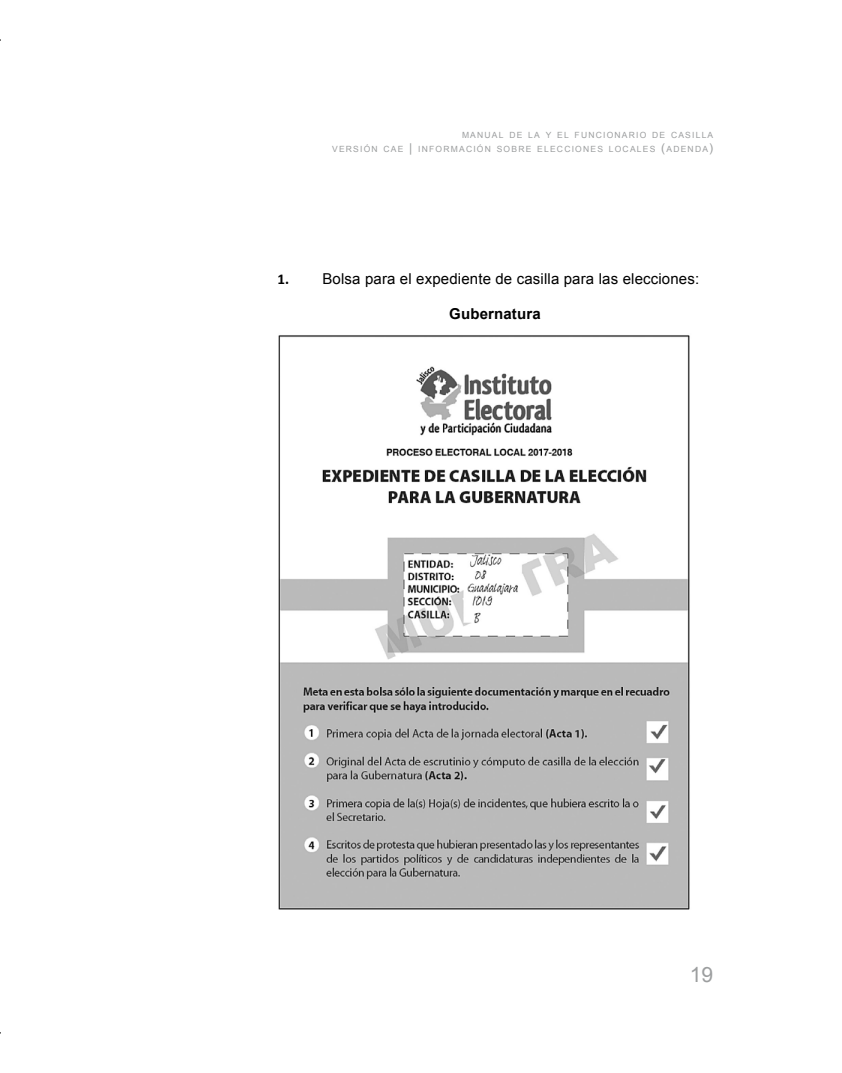
<style>
.page{position:relative;width:842px;height:1073px;background:#fff}
.page>*{position:absolute;margin:0;border:0;box-sizing:border-box;transform-origin:0 0}
.t1{font:21.12px "Arial";color:#9c9e9f}
.t2{font:15px "Arial";letter-spacing:.01em;color:#000}
.t3{font:700 15px "Arial";letter-spacing:.01em;color:#000}
.t4{font:8.5px/14.4px "Arial";letter-spacing:.145em;color:#9c9e9f;text-align:right}
.s1{font-size:12.12px}
.s2{font-family:"Calibri";font-weight:700}
</style>
<div class="page">
<img style="left:278px;top:335px;width:412px;height:575px">
<p class="t4" style="left:332px;top:127px;width:383px">MANUAL DE LA Y EL FUNCIONARIO DE CASILLA<br>VERSIÓN CAE <span class="s1">|</span> INFORMACIÓN SOBRE ELECCIONES LOCALES <span class="s1">(</span>ADENDA<span class="s1">)</span></p>
<h2 class="t2" style="left:277px;top:270px;width:423px"><span class="s2">1.</span> Bolsa para el expediente de casilla para las elecciones:</h2>
<h2 class="t3" style="left:449px;top:305px;width:93px">Gubernatura</h2>
<h1 class="t1" style="left:690px;top:962px;width:25px">19</h1>
</div>
